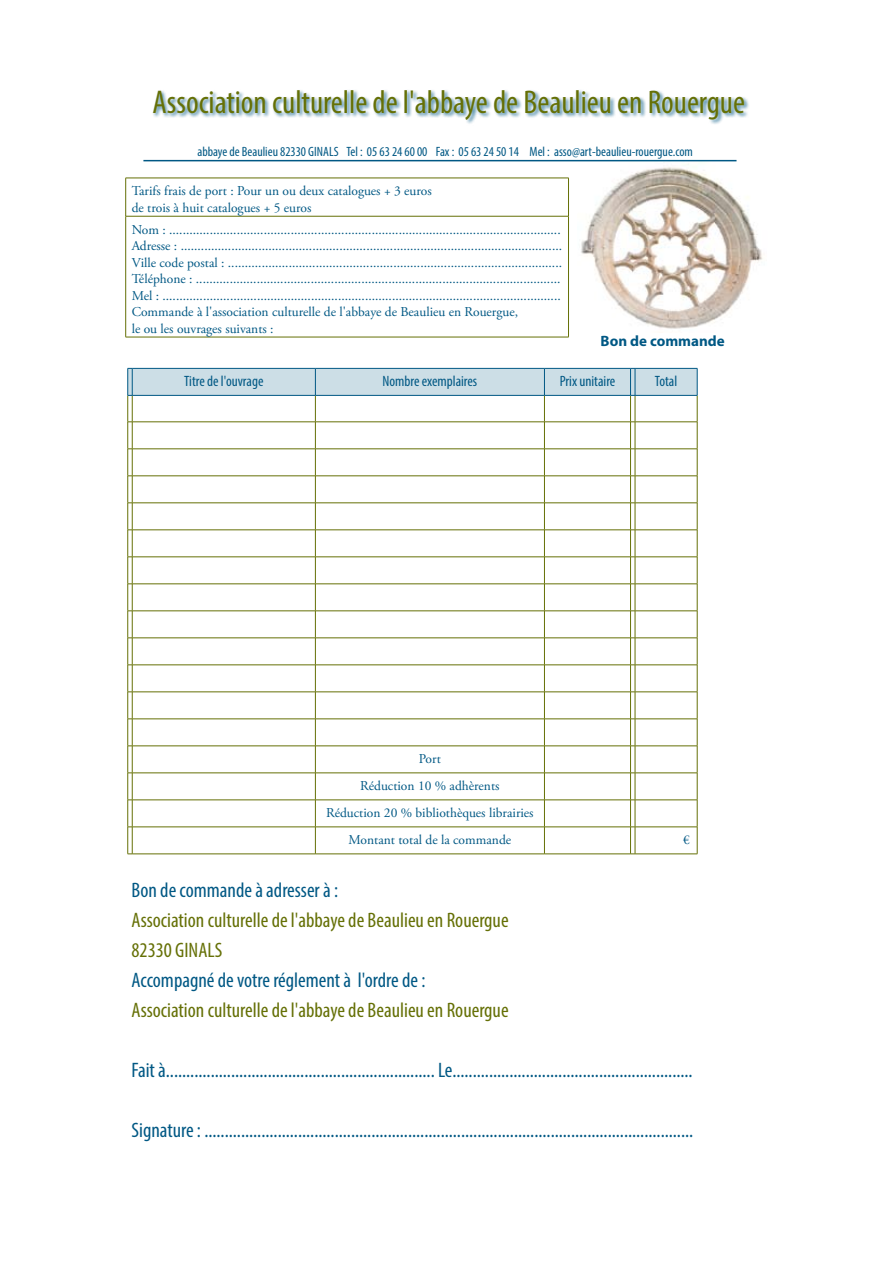
<style>
.page{position:relative;width:893px;height:1263px;background:#fff}
.page>*{position:absolute;margin:0;border:0;box-sizing:border-box;transform-origin:0 0}
.t1{font:condensed 33px "Myriad Pro";color:#657006}
.t2{font:condensed 21px "Myriad Pro";color:#005884}
.t3{font:condensed 21px/30px "Myriad Pro";color:#657006}
.t4{font:condensed 15px "Myriad Pro";color:#005884}
.t5{font:700 15px "Myriad Pro";color:#005884}
.t6{font:13.5px/16.5px "Adobe Garamond Pro";color:#005884}
.t7{font:condensed 13.5px "Myriad Pro";color:#005884}
</style>
<div class="page">
<img style="left:581px;top:164px;width:182px;height:165px">
<svg style="left:127px;top:368px;width:571px;height:487px"></svg>
<hr style="left:635px;top:395px;width:62px;height:1px;background:#005884">
<hr style="left:126px;top:178px;width:443px;height:1px;background:#657006">
<hr style="left:125px;top:178px;width:1px;height:38px;background:#657006">
<hr style="left:568px;top:178px;width:1px;height:38px;background:#657006">
<hr style="left:126px;top:216px;width:443px;height:1px;background:#657006">
<hr style="left:125px;top:216px;width:1px;height:121px;background:#657006">
<hr style="left:568px;top:216px;width:1px;height:121px;background:#657006">
<hr style="left:126px;top:337px;width:443px;height:1px;background:#657006">
<hr style="left:143px;top:160px;width:593px;height:1px;background:#005884">
<div style="left:152px;top:89px;width:598px;height:37px;background:#005884;opacity:.75"></div>
<h1 class="t1" style="left:152px;top:83px;width:594px">Association culturelle de l'abbaye de Beaulieu en Rouergue</h1>
<p class="t7" style="left:197px;top:143px;width:497px">abbaye de Beaulieu 82330 GINALS Tel : 05 63 24 60 00 Fax : 05 63 24 50 14 Mel : asso@art-beaulieu-rouergue.com</p>
<p class="t6" style="left:132px;top:183px;width:302px">Tarifs frais de port : Pour un ou deux catalogues + 3 euros de trois à huit catalogues + 5 euros</p>
<p class="t6" style="left:132px;top:221px;width:432px">Nom : ....................................................................................................................<br>Adresse : .................................................................................................................<br>Ville code postal : ...................................................................................................<br>Téléphone : ............................................................................................................<br>Mel : ......................................................................................................................<br>Commande à l'association culturelle de l'abbaye de Beaulieu en Rouergue,<br>le ou les ouvrages suivants :</p>
<p class="t5" style="left:601px;top:332px;width:126px">Bon de commande</p>
<p class="t4" style="left:184px;top:372px;width:81px">Titre de l'ouvrage</p>
<p class="t4" style="left:383px;top:372px;width:96px">Nombre exemplaires</p>
<p class="t4" style="left:560px;top:372px;width:57px">Prix unitaire</p>
<p class="t4" style="left:655px;top:372px;width:24px">Total</p>
<p class="t6" style="left:326px;top:746px;width:209px;line-height:27px;text-align:center">Port<br>Réduction 10 % adhèrents<br>Réduction 20 % bibliothèques librairies<br>Montant total de la commande</p>
<h2 class="t2" style="left:132px;top:877px;width:208px">Bon de commande à adresser à :</h2>
<h2 class="t3" style="left:132px;top:905px;width:379px">Association culturelle de l'abbaye de Beaulieu en Rouergue<br>82330 GINALS</h2>
<h2 class="t2" style="left:132px;top:967px;width:295px">Accompagné de votre réglement à l'ordre de :</h2>
<h2 class="t3" style="left:132px;top:995px;width:379px">Association culturelle de l'abbaye de Beaulieu en Rouergue</h2>
<p class="t6" style="left:683px;top:832px;width:8px">€</p>
<h2 class="t2" style="left:132px;top:1057px;width:563px">Fait à.................................................................. Le...........................................................</h2>
<h2 class="t2" style="left:132px;top:1117px;width:563px">Signature : ........................................................................................................................</h2>
</div>
